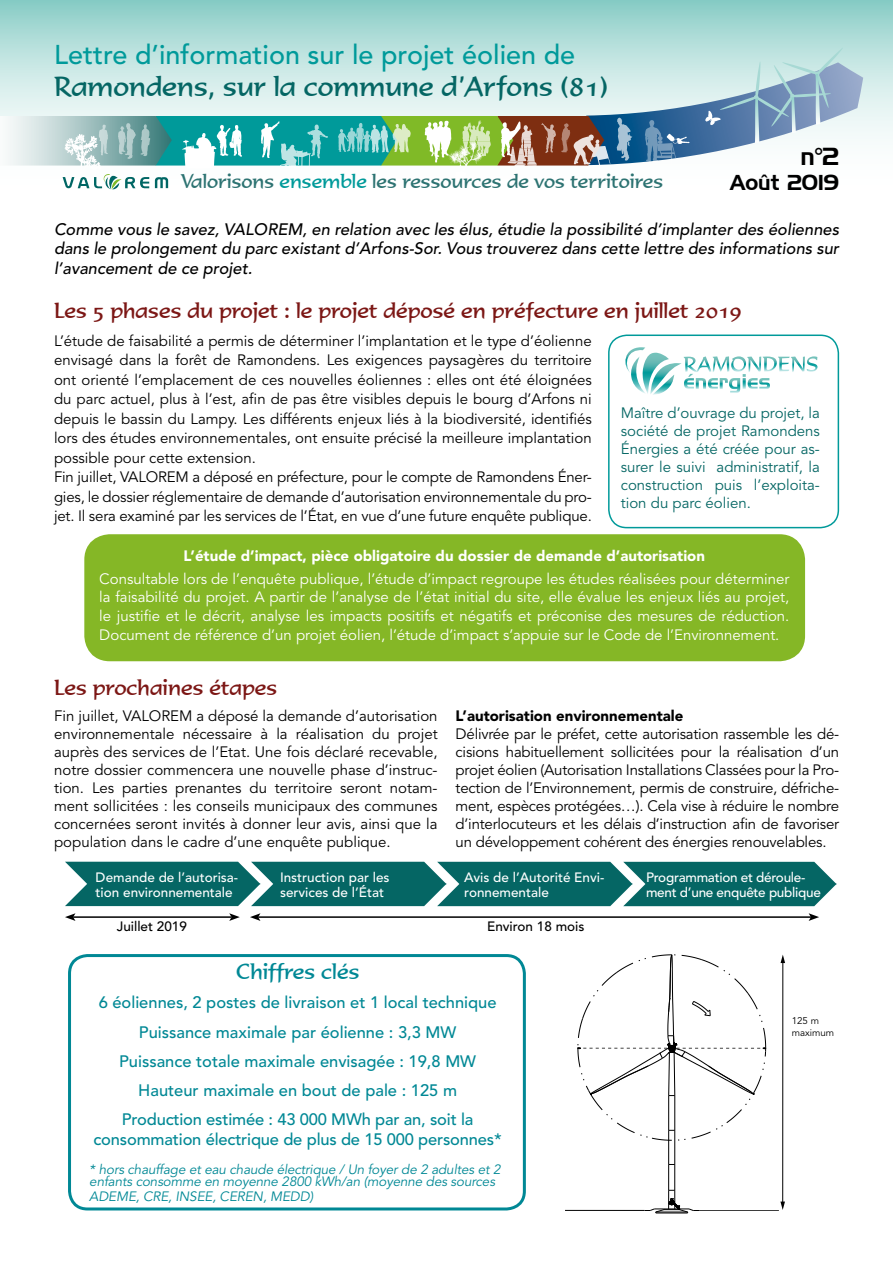
<style>
.page{position:relative;width:893px;height:1263px;background:#fff}
.page>*{position:absolute;margin:0;border:0;box-sizing:border-box;transform-origin:0 0}
.t1{font:500 27px "Avenir LT Std";color:#009a9a}
.t2{font:27px "Formal 436 BT";color:#056664}
.t3{font:24px "Handel Gothic BT";color:#000}
.t4{font:21px "Formal 436 BT";color:#7c1715}
.t5{font:21px "Formal 436 BT";color:#008895}
.t6{font:21px "Handel Gothic BT";color:#000}
.t7{font:19.05px "Formal 436 BT";color:#2d7372}
.t8{font:500 16.5px/29.2px "Avenir LT Std";color:#008895;text-align:center}
.t9{font:italic 500 16.5px/19.8px "Avenir LT Std";color:#000;text-align:justify}
.t10{font:15px/18px "Avenir LT Std";color:#000;text-align:justify}
.t11{font:15px/18.8px "Avenir LT Std";color:#fff;text-align:justify}
.t12{font:15px/18px "Avenir LT Std";color:#056664;text-align:justify}
.t13{font:900 15px "Avenir LT Std";color:#fff}
.t14{font:900 15px "Avenir LT Std";color:#000}
.t15{font:italic 13.5px/12px "Avenir LT Std";letter-spacing:-.01em;color:#008895}
.t16{font:500 13.5px/15px "Avenir LT Std";color:#fff}
.t17{font:500 13.5px/15px "Avenir LT Std";letter-spacing:-.02em;color:#fff}
.t18{font:500 13.5px "Avenir LT Std";color:#000}
.t19{font:9.75px/11.6px "Avenir LT Std";color:#000}
.s1{color:#009a9a}
</style>
<div class="page">
<div style="left:68px;top:954px;width:458px;height:256px;border:3px solid #008895;border-radius:18px"></div>
<svg style="left:0;top:0;width:893px;height:139px;background:#a2d7d2"></svg>
<svg style="left:0;top:47px;width:863px;height:143px"></svg>
<svg style="left:625px;top:347px;width:192px;height:48px"></svg>
<div style="left:608px;top:334px;width:231px;height:194px;border:2px solid #009a9a;border-radius:18px"></div>
<div style="left:92px;top:542px;width:706px;height:112px;background:#85b726;border-radius:18px"></div>
<div style="left:84px;top:534px;width:721px;height:127px;border:15px solid #85b726;border-radius:18px"></div>
<hr style="left:565px;top:1210px;width:79px;height:1px;background:#000">
<hr style="left:782px;top:961px;width:1px;height:242px;background:#000">
<svg style="left:780px;top:954px;width:5px;height:9px"></svg>
<svg style="left:780px;top:1201px;width:5px;height:9px"></svg>
<hr style="left:656px;top:1213px;width:32px;height:1px;background:#000">
<hr style="left:668px;top:1130px;width:1px;height:34px;background:#000">
<hr style="left:674px;top:1130px;width:1px;height:34px;background:#000">
<svg style="left:644px;top:1164px;width:52px;height:49px"></svg>
<svg style="left:578px;top:954px;width:188px;height:186px"></svg>
<hr style="left:696px;top:1210px;width:83px;height:1px;background:#000">
<div style="left:76px;top:883px;width:173px;height:23px;background:#056664"></div>
<div style="left:76px;top:862px;width:173px;height:22px;background:#056664"></div>
<div style="left:262px;top:884px;width:173px;height:22px;background:#056664"></div>
<div style="left:262px;top:862px;width:173px;height:22px;background:#056664"></div>
<div style="left:448px;top:884px;width:173px;height:22px;background:#056664"></div>
<div style="left:448px;top:862px;width:173px;height:22px;background:#056664"></div>
<div style="left:634px;top:884px;width:191px;height:22px;background:#056664"></div>
<div style="left:634px;top:862px;width:191px;height:22px;background:#056664"></div>
<hr style="left:73px;top:916px;width:159px;height:2px;background:#000">
<svg style="left:65px;top:913px;width:10px;height:8px"></svg>
<svg style="left:229px;top:913px;width:11px;height:8px"></svg>
<hr style="left:258px;top:916px;width:553px;height:2px;background:#000">
<svg style="left:250px;top:913px;width:10px;height:8px"></svg>
<svg style="left:809px;top:913px;width:10px;height:8px"></svg>
<h1 class="t1" style="left:54px;top:39px;width:523px">Lettre d’information sur le projet éolien de</h1>
<h1 class="t2" style="left:54px;top:70px;width:556px">Ramondens, sur la commune d’Arfons (81)</h1>
<h2 class="t3" style="left:800px;top:141px;width:40px">n°2</h2>
<h3 class="t6" style="left:730px;top:169px;width:110px">Août 2019</h3>
<p class="t9" style="left:54px;top:219px;width:786px">Comme vous le savez, VALOREM, en relation avec les élus, étudie la possibilité d’implanter des éoliennes dans le prolongement du parc existant d’Arfons-Sor. Vous trouverez dans cette lettre des informations sur l’avancement de ce projet.</p>
<h3 class="t4" style="left:54px;top:297px;width:689px">Les 5 phases du projet : le projet déposé en préfecture en juillet 2019</h3>
<p class="t10" style="left:54px;top:331px;width:539px;line-height:19.5px;text-align:left">L’étude de faisabilité a permis de déterminer l’implantation et le type d’éolienne envisagé dans la forêt de Ramondens. Les exigences paysagères du territoire ont orienté l’emplacement de ces nouvelles éoliennes : elles ont été éloignées du parc actuel, plus à l’est, afin de pas être visibles depuis le bourg d’Arfons ni depuis le bassin du Lampy. Les différents enjeux liés à la biodiversité, identifiés lors des études environnementales, ont ensuite précisé la meilleure implantation possible pour cette extension.<br>Fin juillet, VALOREM a déposé en préfecture, pour le compte de Ramondens Éner&shy;gies, le dossier réglementaire de demande d’autorisation environnementale du pro&shy;jet. Il sera examiné par les services de l’État, en vue d’une future enquête publique.</p>
<p class="t7" style="left:181px;top:170px;width:484px">Valorisons <span class="s1">ensemble</span> les ressources de vos territoires</p>
<p class="t12" style="left:621px;top:404px;width:201px">Maître d’ouvrage du projet, la société de projet Ramondens Énergies a été créée pour as&shy;surer le suivi administratif, la construction puis l’exploita&shy;tion du parc éolien.</p>
<p class="t13" style="left:184px;top:546px;width:523px">L’étude d’impact, pièce obligatoire du dossier de demande d’autorisation</p>
<p class="t11" style="left:99px;top:569px;width:692px">Consultable lors de l’enquête publique, l’étude d’impact regroupe les études réalisées pour déterminer la faisabilité du projet. A partir de l’analyse de l’état initial du site, elle évalue les enjeux liés au projet, le justifie et le décrit, analyse les impacts positifs et négatifs et préconise des mesures de réduction.<br>Document de référence d’un projet éolien, l’étude d’impact s’appuie sur le Code de l’Environnement.</p>
<h3 class="t4" style="left:54px;top:674px;width:225px">Les prochaines étapes</h3>
<p class="t10" style="left:54px;top:707px;width:385px">Fin juillet, VALOREM a déposé la demande d’autorisation environnementale nécessaire à la réalisation du projet auprès des services de l’Etat. Une fois déclaré recevable, notre dossier commencera une nouvelle phase d’instruc&shy;tion. Les parties prenantes du territoire seront notam&shy;ment sollicitées : les conseils municipaux des communes concernées seront invités à donner leur avis, ainsi que la population dans le cadre d’une enquête publique.</p>
<p class="t14" style="left:456px;top:706px;width:229px">L’autorisation environnementale</p>
<p class="t10" style="left:456px;top:725px;width:385px">Délivrée par le préfet, cette autorisation rassemble les dé&shy;cisions habituellement sollicitées pour la réalisation d’un projet éolien (Autorisation Installations Classées pour la Pro&shy;tection de l’Environnement, permis de construire, défriche&shy;ment, espèces protégées…). Cela vise à réduire le nombre d’interlocuteurs et les délais d’instruction afin de favoriser un développement cohérent des énergies renouvelables.</p>
<p class="t16" style="left:96px;top:870px;width:144px">Demande de l’autorisa&shy;tion environnementale</p>
<p class="t16" style="left:280px;top:870px;width:111px">Instruction par les services de l’État</p>
<p class="t16" style="left:464px;top:870px;width:142px">Avis de l’Autorité Envi&shy;ronnementale</p>
<p class="t17" style="left:646px;top:870px;width:176px">Programmation et déroule&shy;ment d’une enquête publique</p>
<p class="t18" style="left:117px;top:919px;width:72px">Juillet 2019</p>
<p class="t18" style="left:487px;top:919px;width:99px">Environ 18 mois</p>
<h3 class="t5" style="left:236px;top:959px;width:125px">Chiffres clés</h3>
<p class="t8" style="left:99px;top:988px;width:399px">6 éoliennes, 2 postes de livraison et 1 local technique Puissance maximale par éolienne : 3,3 MW<br>Puissance totale maximale envisagée : 19,8 MW Hauteur maximale en bout de pale : 125 m Production estimée : 43 000 MWh par an, soit la</p>
<p class="t8" style="left:94px;top:1125px;width:410px">consommation électrique de plus de 15 000 personnes*</p>
<p class="t15" style="left:89px;top:1164px;width:413px">* hors chauffage et eau chaude électrique / Un foyer de 2 adultes et 2 enfants consomme en moyenne 2800 kWh/an (moyenne des sources</p>
<p class="t15" style="left:89px;top:1191px;width:225px">ADEME, CRE, INSEE, CEREN, MEDD)</p>
<p class="t19" style="left:792px;top:1015px;width:44px">125 m maximum</p>
</div>
